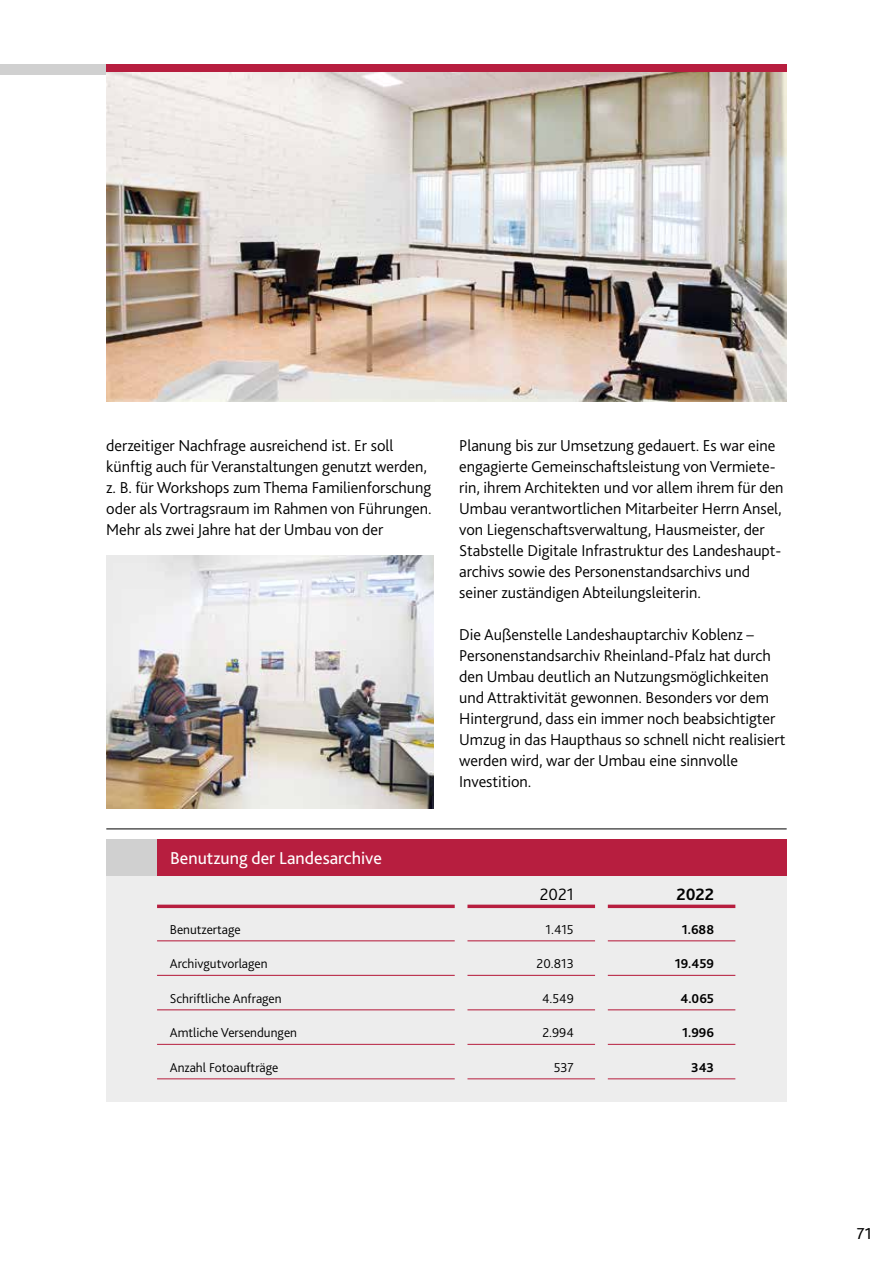
<style>
.page{position:relative;width:893px;height:1263px;background:#fff}
.page>*{position:absolute;margin:0;border:0;box-sizing:border-box;transform-origin:0 0}
.t1{font:18px "Bliss";color:#fff}
.t2{font:300 17.25px "Bliss";color:#000}
.t3{font:700 17.25px "Bliss";color:#000}
.t4{font:300 16.5px/21px "Bliss";letter-spacing:-.005em;color:#000}
.t5{font:16.5px "Bliss";color:#000}
.t6{font:300 13.5px "Bliss";color:#000}
.t7{font:700 13.5px "Bliss";color:#000}
</style>
<div class="page">
<div style="left:106px;top:854px;width:681px;height:248px;background:#ededed"></div>
<div style="left:106px;top:839px;width:51px;height:37px;background:#d0d0d0"></div>
<div style="left:157px;top:839px;width:630px;height:37px;background:#b71e3f"></div>
<hr style="left:157px;top:905px;width:298px;height:3px;background:#b71e3f">
<hr style="left:467px;top:905px;width:128px;height:3px;background:#b71e3f">
<hr style="left:608px;top:905px;width:127px;height:3px;background:#b71e3f">
<hr style="left:157px;top:940px;width:298px;height:1px;background:#b71e3f">
<hr style="left:467px;top:940px;width:128px;height:1px;background:#b71e3f">
<hr style="left:608px;top:940px;width:127px;height:1px;background:#b71e3f">
<hr style="left:157px;top:975px;width:298px;height:1px;background:#b71e3f">
<hr style="left:467px;top:975px;width:128px;height:1px;background:#b71e3f">
<hr style="left:608px;top:975px;width:127px;height:1px;background:#b71e3f">
<hr style="left:157px;top:1009px;width:298px;height:1px;background:#b71e3f">
<hr style="left:467px;top:1009px;width:128px;height:1px;background:#b71e3f">
<hr style="left:608px;top:1009px;width:127px;height:1px;background:#b71e3f">
<hr style="left:157px;top:1044px;width:298px;height:1px;background:#b71e3f">
<hr style="left:467px;top:1044px;width:128px;height:1px;background:#b71e3f">
<hr style="left:608px;top:1044px;width:127px;height:1px;background:#b71e3f">
<hr style="left:157px;top:1078px;width:298px;height:1px;background:#b71e3f">
<hr style="left:467px;top:1078px;width:128px;height:1px;background:#b71e3f">
<hr style="left:608px;top:1078px;width:127px;height:1px;background:#b71e3f">
<hr style="left:106px;top:829px;width:681px;height:1px;background:#000">
<div style="left:0;top:64px;width:587px;height:10px;background:#d0d0d0"></div>
<div style="left:106px;top:64px;width:681px;height:10px;background:#b71e3f"></div>
<img style="left:106px;top:556px;width:328px;height:252px">
<img style="left:106px;top:72px;width:681px;height:329px">
<p class="t4" style="left:106px;top:435px;width:327px">derzeitiger Nachfrage ausreichend ist. Er soll künftig auch für Veranstaltungen genutzt werden, z. B. für Workshops zum Thema Familienforschung oder als Vortragsraum im Rahmen von Führungen.<br>Mehr als zwei Jahre hat der Umbau von der</p>
<p class="t4" style="left:459px;top:435px;width:326px">Planung bis zur Umsetzung gedauert. Es war eine engagierte Gemeinschaftsleistung von Vermiete&shy;rin, ihrem Architekten und vor allem ihrem für den Umbau verantwortlichen Mitarbeiter Herrn Ansel, von Liegenschaftsverwaltung, Hausmeister, der Stabstelle Digitale Infrastruktur des Landeshaupt&shy;archivs sowie des Personenstandsarchivs und seiner zuständigen Abteilungsleiterin.</p>
<p class="t4" style="left:459px;top:624px;width:328px">Die Außenstelle Landeshauptarchiv Koblenz – Personenstandsarchiv Rheinland-Pfalz hat durch den Umbau deutlich an Nutzungsmöglichkeiten und Attraktivität gewonnen. Besonders vor dem Hintergrund, dass ein immer noch beabsichtigter Umzug in das Haupthaus so schnell nicht realisiert werden wird, war der Umbau eine sinnvolle Investition.</p>
<p class="t1" style="left:170px;top:846px;width:213px">Benutzung der Landesarchive</p>
<p class="t2" style="left:540px;top:883px;width:35px">2021</p>
<p class="t3" style="left:676px;top:883px;width:39px">2022</p>
<p class="t6" style="left:170px;top:921px;width:73px">Benutzertage</p>
<p class="t6" style="left:546px;top:921px;width:30px">1.415</p>
<p class="t7" style="left:682px;top:921px;width:34px">1.688</p>
<p class="t6" style="left:170px;top:955px;width:99px">Archivgutvorlagen</p>
<p class="t6" style="left:537px;top:955px;width:39px">20.813</p>
<p class="t7" style="left:675px;top:955px;width:41px">19.459</p>
<p class="t6" style="left:170px;top:990px;width:113px">Schriftliche Anfragen</p>
<p class="t6" style="left:542px;top:990px;width:33px">4.549</p>
<p class="t7" style="left:680px;top:990px;width:35px">4.065</p>
<p class="t6" style="left:170px;top:1024px;width:129px">Amtliche Versendungen</p>
<p class="t6" style="left:542px;top:1024px;width:33px">2.994</p>
<p class="t7" style="left:682px;top:1024px;width:33px">1.996</p>
<p class="t6" style="left:170px;top:1059px;width:110px">Anzahl Fotoaufträge</p>
<p class="t6" style="left:554px;top:1059px;width:22px">537</p>
<p class="t7" style="left:691px;top:1059px;width:24px">343</p>
<p class="t5" style="left:857px;top:1224px;width:16px">71</p>
</div>
